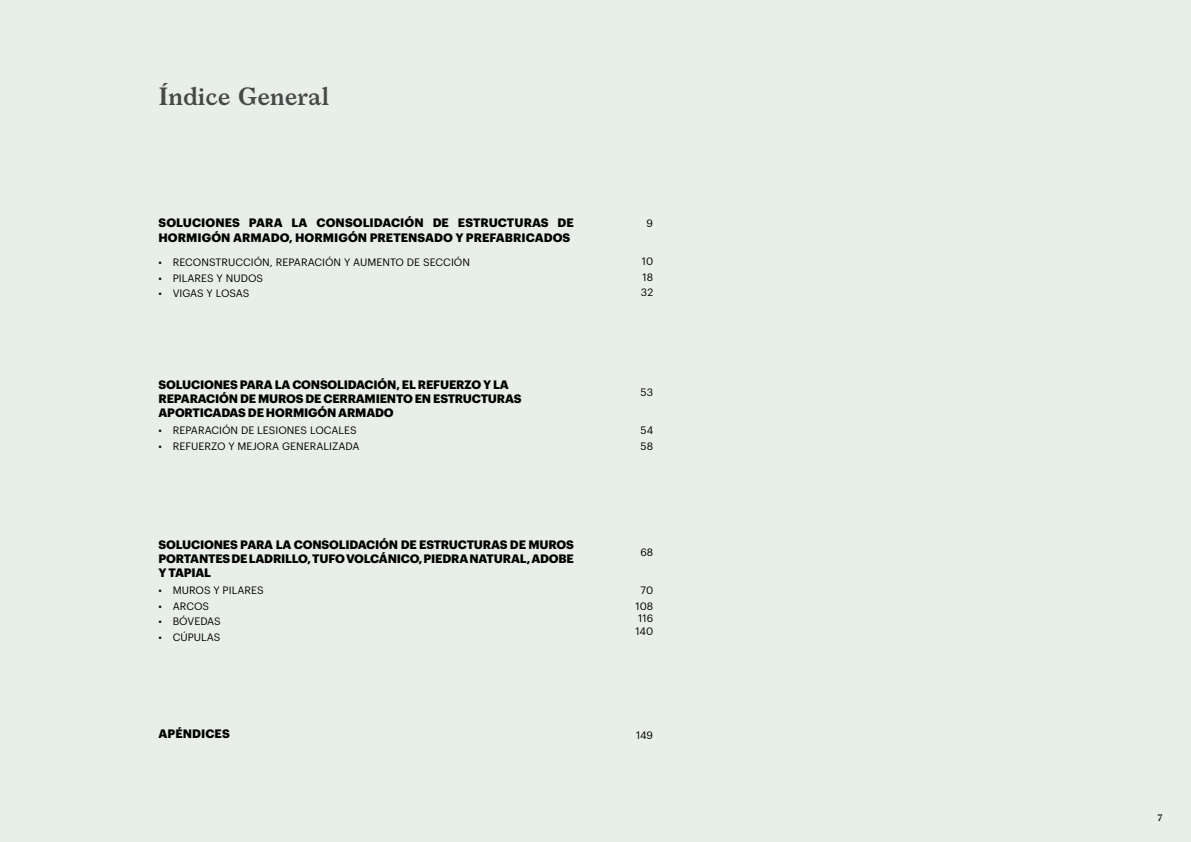
<style>
.page{position:relative;width:1191px;height:842px;background:#e8efe8}
.page>*{position:absolute;margin:0;border:0;box-sizing:border-box;transform-origin:0 0}
.t1{font:600 24px "Larish Neue";color:#474949}
.t2{font:700 12px/14.4px "Graphik";letter-spacing:-.015em;color:#000}
.t3{font:700 12px/14.4px "Graphik";letter-spacing:.005em;color:#000}
.t4{font:10.5px/15.4px "Graphik";letter-spacing:.005em;color:#000}
.t5{font:600 9px "Larish Neue";color:#000}
</style>
<div class="page">
<h1 class="t1" style="left:158px;top:78px;width:172px">Índice General</h1>
<p class="t3" style="left:158px;top:214px;width:417px">SOLUCIONES PARA LA CONSOLIDACIÓN DE ESTRUCTURAS DE<br>HORMIGÓN ARMADO, HORMIGÓN PRETENSADO Y PREFABRICADOS</p>
<p class="t4" style="left:158px;top:254px;width:313px">• RECONSTRUCCIÓN, REPARACIÓN Y AUMENTO DE SECCIÓN</p>
<p class="t4" style="left:158px;top:269px;width:106px">• PILARES Y NUDOS</p>
<p class="t4" style="left:158px;top:285px;width:92px">• VIGAS Y LOSAS</p>
<p class="t2" style="left:158px;top:376px;width:364px">SOLUCIONES PARA LA CONSOLIDACIÓN, EL REFUERZO Y LA<br>REPARACIÓN DE MUROS DE CERRAMIENTO EN ESTRUCTURAS<br>APORTICADAS DE HORMIGÓN ARMADO</p>
<p class="t4" style="left:158px;top:422px;width:200px">• REPARACIÓN DE LESIONES LOCALES</p>
<p class="t4" style="left:158px;top:437px;width:203px">• REFUERZO Y MEJORA GENERALIZADA</p>
<p class="t2" style="left:158px;top:536px;width:417px;text-align:justify">SOLUCIONES PARA LA CONSOLIDACIÓN DE ESTRUCTURAS DE MUROS PORTANTES DE LADRILLO, TUFO VOLCÁNICO, PIEDRA NATURAL, ADOBE Y TAPIAL</p>
<p class="t4" style="left:158px;top:582px;width:107px">• MUROS Y PILARES</p>
<p class="t4" style="left:158px;top:597px;width:52px">• ARCOS</p>
<p class="t4" style="left:158px;top:613px;width:64px">• BÓVEDAS</p>
<p class="t4" style="left:158px;top:628px;width:63px">• CÚPULAS</p>
<p class="t4" style="left:646px;top:214px;width:8px">9</p>
<p class="t4" style="left:641px;top:253px;width:14px;text-align:justify">10<br>18<br>32</p>
<p class="t4" style="left:640px;top:383px;width:14px">53</p>
<p class="t4" style="left:640px;top:422px;width:14px">54<br>58</p>
<p class="t4" style="left:640px;top:543px;width:14px">68</p>
<p class="t4" style="left:635px;top:582px;width:19px;text-align:center">70<br>108</p>
<p class="t4" style="left:635px;top:611px;width:19px;line-height:12.6px">116<br>140</p>
<p class="t3" style="left:158px;top:726px;width:73px">APÉNDICES</p>
<p class="t4" style="left:636px;top:726px;width:19px">149</p>
<p class="t5" style="left:1158px;top:810px;width:6px">7</p>
</div>
